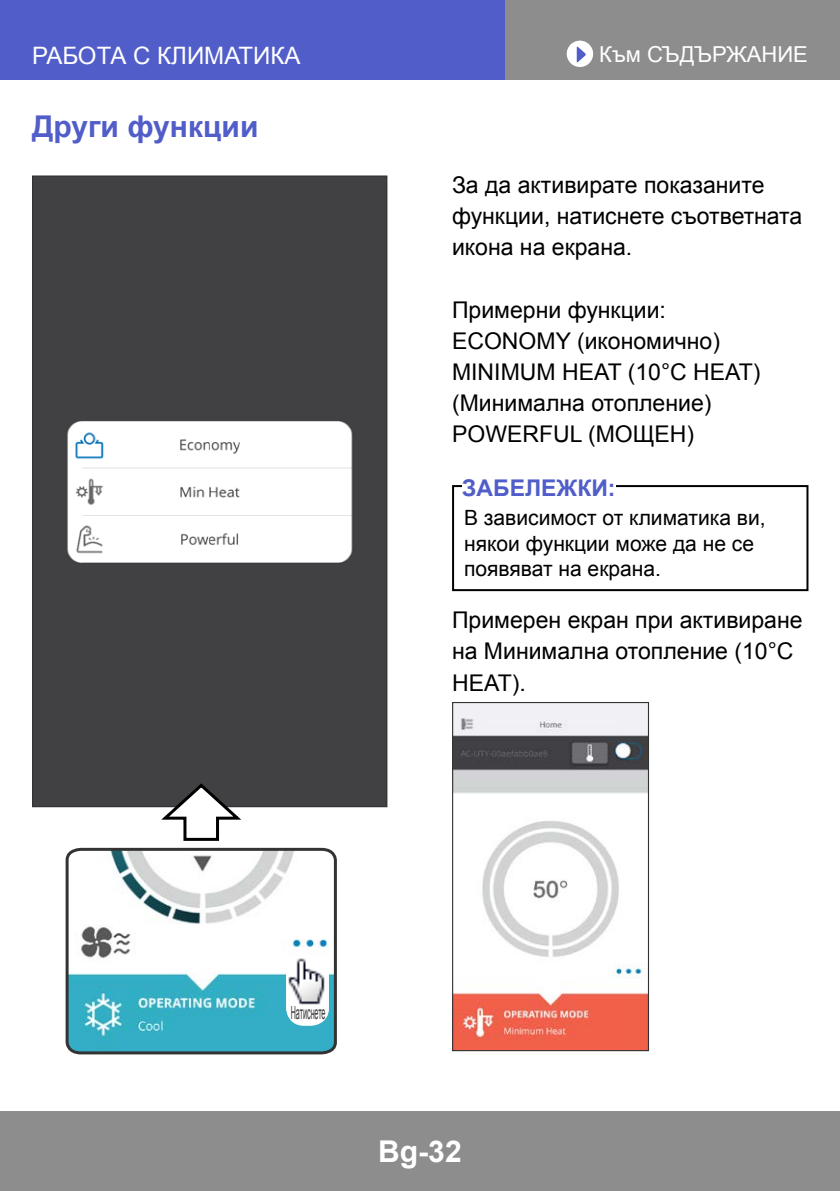
<style>
.page{position:relative;width:840px;height:1191px;background:#fff}
.page>*{position:absolute;margin:0;border:0;box-sizing:border-box;transform-origin:0 0}
.t1{font:700 30px "Arial";color:#515dc9}
.t2{font:700 30px "Arial";color:#fff}
.t3{font:24px "Arial";color:#fff}
.t4{font:23px/31.2px "Arial";color:#000}
.t5{font:700 23px "Arial";color:#515dc9}
.t6{font:22px "Arial";color:#fff}
.t7{font:21px/25.6px "Arial";color:#000}
.t8{font:18px "Arial";color:#333;scale:.4 1}
</style>
<div class="page">
<div style="left:0;top:0;width:839px;height:79px;background:#8d8d8d"></div>
<div style="left:0;top:1111px;width:839px;height:80px;background:#8d8d8d"></div>
<div style="left:566px;top:41px;width:26px;height:26px;background:#fff;border-radius:50%"></div>
<svg style="left:576px;top:46px;width:9px;height:17px"></svg>
<div style="left:0;top:0;width:503px;height:79px;background:#515dc9"></div>
<div style="left:452px;top:485px;width:356px;height:106px;border:2px solid #000"></div>
<div style="left:462px;top:476px;width:153px;height:23px;background:#fff"></div>
<img style="left:454px;top:704px;width:192px;height:345px">
<div style="left:452px;top:702px;width:196px;height:349px;border:1px solid #333"></div>
<img style="left:34px;top:177px;width:351px;height:628px">
<svg style="left:65px;top:847px;width:272px;height:208px"></svg>
<svg style="left:157px;top:781px;width:84px;height:60px"></svg>
<div style="left:286px;top:955px;width:42px;height:70px;background:#fff;border-radius:18px"></div>
<img style="left:286px;top:955px;width:42px;height:62px">
<p class="t3" style="left:32px;top:39px;width:270px">РАБОТА С КЛИМАТИКА</p>
<h1 class="t1" style="left:32px;top:107px;width:228px">Други функции</h1>
<p class="t6" style="left:599px;top:40px;width:210px">Към СЪДЪРЖАНИЕ</p>
<p class="t4" style="left:452px;top:169px;width:351px">За да активирате показаните функции, натиснете съответната икона на екрана.</p>
<p class="t4" style="left:452px;top:294px;width:310px">Примерни функции:<br>ECONOMY (икономично)<br>MINIMUM HEAT (10°C HEAT) (Минимална отопление)<br>POWERFUL (МОЩЕН)</p>
<p class="t5" style="left:462px;top:472px;width:155px">ЗАБЕЛЕЖКИ:</p>
<p class="t7" style="left:464px;top:505px;width:303px">В зависимост от климатика ви, някои функции може да не се появяват на екрана.</p>
<p class="t4" style="left:452px;top:604px;width:352px">Примерен екран при активиране на Минимална отопление (10°C<br>HEAT).</p>
<p class="t8" style="left:290px;top:1001px;width:89px">Натиснете</p>
<h1 class="t2" style="left:378px;top:1131px;width:85px">Bg-32</h1>
</div>
